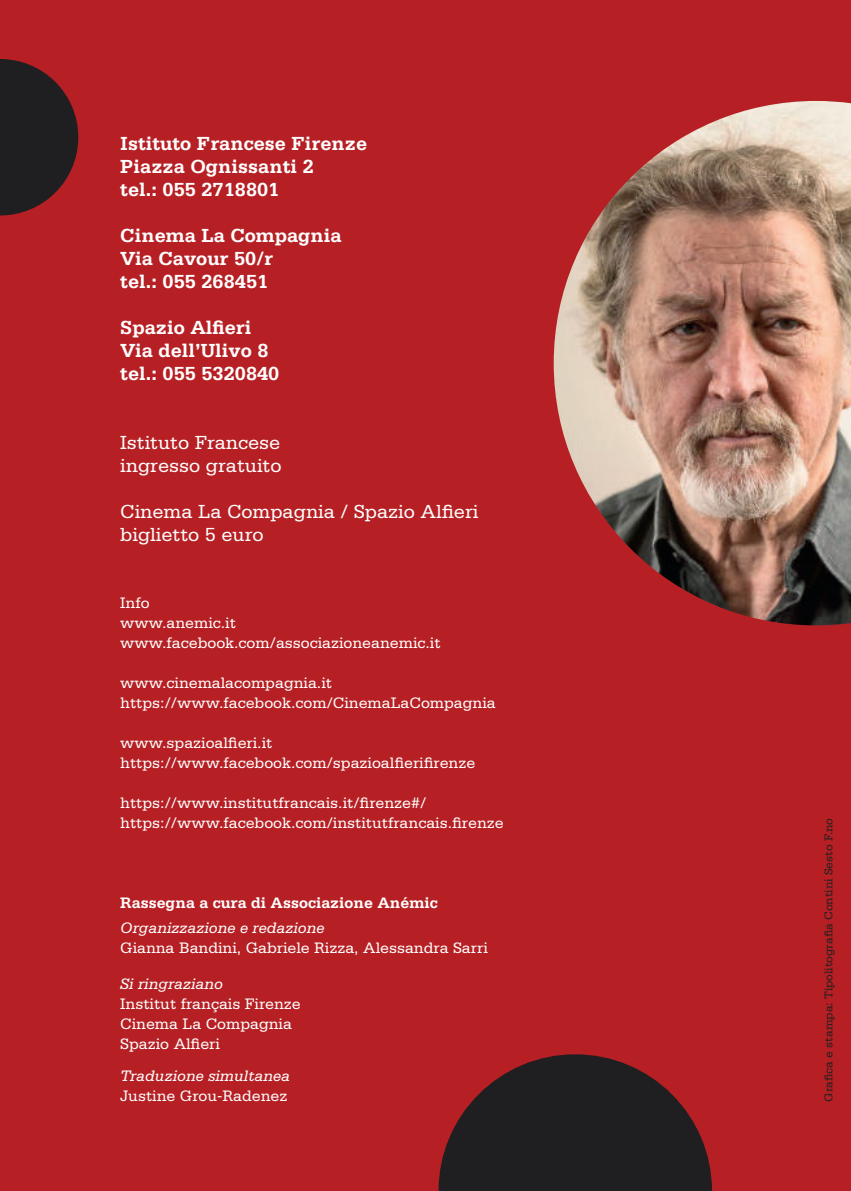
<style>
.page{position:relative;width:851px;height:1191px;background:#fff}
.page>*{position:absolute;margin:0;border:0;box-sizing:border-box;transform-origin:0 0}
.t1{font:700 20px/23px "Serifa Std";color:#fff}
.t2{font:20px/23px "Serifa Std";color:#fff}
.t3{font:16px/20px "Serifa Std";color:#fff}
.t4{font:italic 16px "Serifa Std";color:#fff}
.t5{font:700 16px "Serifa Std";color:#fff}
.t6{font:12px "Serifa Std";color:#231f20}
</style>
<div class="page">
<div style="left:0;top:0;width:850px;height:1191px;background:#b62024"></div>
<svg style="left:0;top:59px;width:78px;height:156px"></svg>
<svg style="left:438px;top:1054px;width:273px;height:137px"></svg>
<img style="left:553px;top:101px;width:297px;height:524px">
<p class="t1" style="left:120px;top:132px;width:248px">Istituto Francese Firenze<br>Piazza Ognissanti 2<br>tel.: 055 2718801</p>
<p class="t1" style="left:120px;top:224px;width:223px">Cinema La Compagnia<br>Via Cavour 50/r<br>tel.: 055 268451</p>
<p class="t1" style="left:120px;top:316px;width:160px">Spazio Alfieri<br>Via dell’Ulivo 8 tel.: 055 5320840</p>
<p class="t2" style="left:120px;top:431px;width:163px">Istituto Francese ingresso gratuito</p>
<p class="t2" style="left:120px;top:500px;width:359px">Cinema La Compagnia / Spazio Alfieri biglietto 5 euro</p>
<p class="t3" style="left:120px;top:592px;width:322px">Info<br>www.anemic.it www.facebook.com/associazioneanemic.it</p>
<p class="t3" style="left:120px;top:672px;width:377px">www.cinemalacompagnia.it https://www.facebook.com/CinemaLaCompagnia</p>
<p class="t3" style="left:120px;top:732px;width:356px">www.spazioalfieri.it https://www.facebook.com/spazioalfierifirenze</p>
<p class="t3" style="left:120px;top:792px;width:385px">https://www.institutfrancais.it/firenze#/ https://www.facebook.com/institutfrancais.firenze</p>
<p class="t5" style="left:120px;top:893px;width:319px">Rassegna a cura di Associazione Anémic</p>
<p class="t4" style="left:120px;top:919px;width:206px">Organizzazione e redazione</p>
<p class="t3" style="left:120px;top:938px;width:369px">Gianna Bandini, Gabriele Rizza, Alessandra Sarri</p>
<p class="t4" style="left:120px;top:975px;width:104px">Si ringraziano</p>
<p class="t3" style="left:120px;top:994px;width:182px">Institut français Firenze<br>Cinema La Compagnia<br>Spazio Alfieri</p>
<p class="t4" style="left:120px;top:1067px;width:171px">Traduzione simultanea</p>
<p class="t3" style="left:120px;top:1086px;width:169px">Justine Grou-Radenez</p>
<p class="t6" style="left:821px;top:1101px;width:285px;rotate:-90deg">Grafica e stampa: Tipolitografia Contini Sesto F.no</p>
</div>
